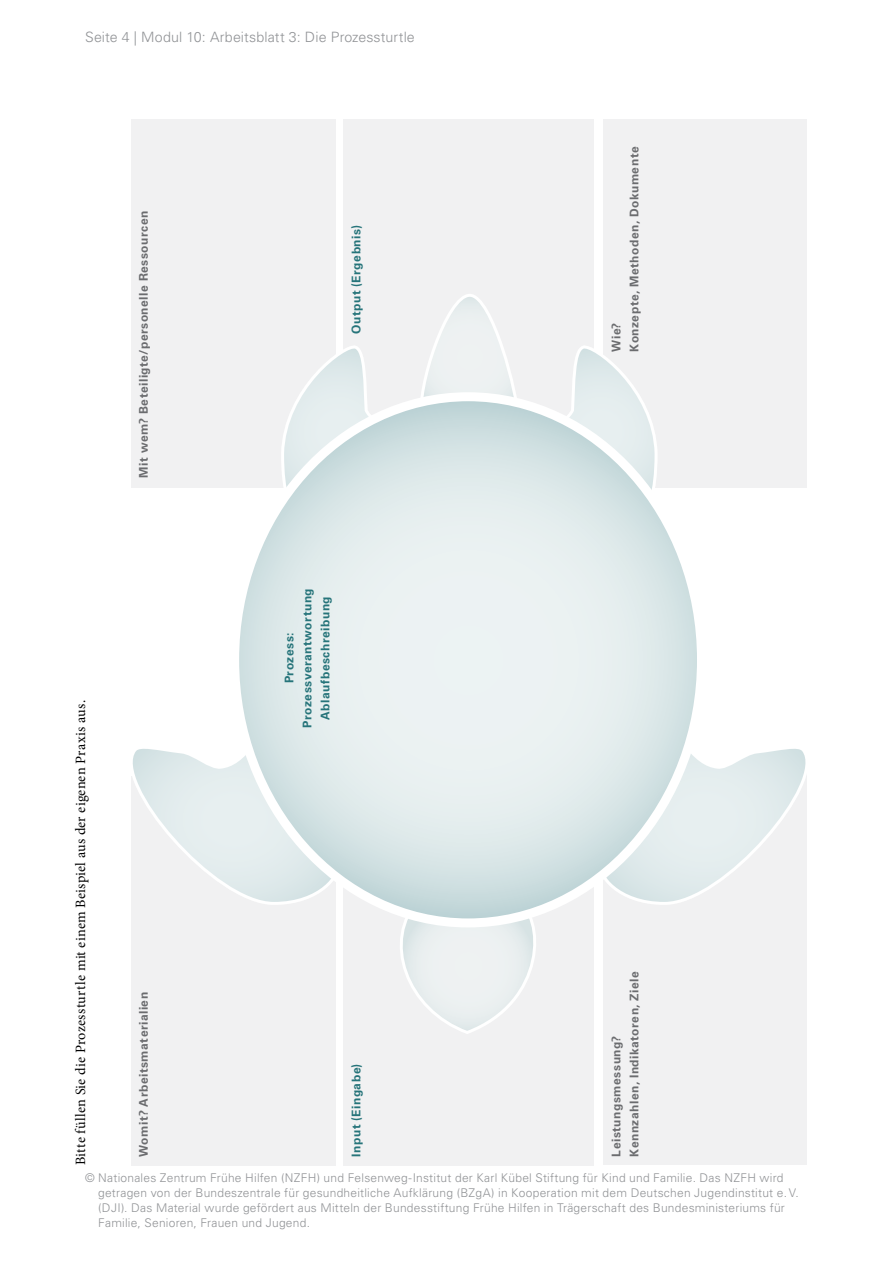
<style>
.page{position:relative;width:893px;height:1263px;background:#fff}
.page>*{position:absolute;margin:0;border:0;box-sizing:border-box;transform-origin:0 0}
.t1{font:14.25px "Minion Pro";letter-spacing:.015em;color:#000}
.t2{font:300 14.25px "Univers LT Std";letter-spacing:.005em;color:#919396}
.t3{font:300 12px/15px "Univers LT Std";letter-spacing:.02em;color:#919396}
.t4{font:700 12px/18px "Univers LT Std";letter-spacing:.04em;color:#6b6c6f}
.t5{font:700 12px/18px "Univers LT Std";letter-spacing:.04em;color:#26747a;text-align:center}
</style>
<div class="page">
<div style="left:343px;top:776px;width:251px;height:389px;background:#f1f1f2"></div>
<div style="left:603px;top:771px;width:204px;height:394px;background:#f1f1f2"></div>
<div style="left:603px;top:119px;width:204px;height:369px;background:#f1f1f2"></div>
<div style="left:131px;top:776px;width:204px;height:389px;background:#f1f1f2"></div>
<div style="left:343px;top:119px;width:251px;height:369px;background:#f1f1f2"></div>
<div style="left:131px;top:119px;width:204px;height:369px;background:#f1f1f2"></div>
<svg style="left:701px;top:749px;width:106px;height:144px"></svg>
<svg style="left:572px;top:346px;width:68px;height:51px"></svg>
<svg style="left:132px;top:749px;width:103px;height:143px"></svg>
<svg style="left:298px;top:340px;width:69px;height:57px"></svg>
<svg style="left:400px;top:923px;width:136px;height:111px"></svg>
<svg style="left:421px;top:294px;width:95px;height:103px"></svg>
<svg style="left:235px;top:397px;width:466px;height:526px"></svg>
<p class="t2" style="left:85px;top:29px;width:331px">Seite 4 | Modul 10: Arbeitsblatt 3: Die Prozessturtle</p>
<p class="t4" style="left:135px;top:477px;width:268px;rotate:-90deg">Mit wem? Beteiligte/personelle Ressourcen</p>
<p class="t1" style="left:71px;top:1165px;width:467px;rotate:-90deg">Bitte füllen Sie die Prozessturtle mit einem Beispiel aus der eigenen Praxis aus.</p>
<p class="t4" style="left:135px;top:1157px;width:166px;rotate:-90deg">Womit? Arbeitsmaterialien</p>
<p class="t5" style="left:347px;top:334px;width:110px;rotate:-90deg">Output (Ergebnis)</p>
<p class="t5" style="left:280px;top:728px;width:141px;rotate:-90deg">Prozess:<br>Prozessverantwortung<br>Ablaufbeschreibung</p>
<p class="t5" style="left:347px;top:1157px;width:95px;rotate:-90deg">Input (Eingabe)</p>
<p class="t4" style="left:607px;top:352px;width:206px;rotate:-90deg">Wie?<br>Konzepte, Methoden, Dokumente</p>
<p class="t4" style="left:607px;top:1157px;width:187px;rotate:-90deg">Leistungsmessung?<br>Kennzahlen, Indikatoren, Ziele</p>
<p class="t3" style="left:98px;top:1170px;width:702px;text-indent:-13px">© Nationales Zentrum Frühe Hilfen (NZFH) und Felsenweg-Institut der Karl Kübel Stiftung für Kind und Familie. Das NZFH wird getragen von der Bundeszentrale für gesundheitliche Aufklärung (BZgA) in Kooperation mit dem Deutschen Jugendinstitut e.V. (DJI). Das Material wurde gefördert aus Mitteln der Bundesstiftung Frühe Hilfen in Trägerschaft des Bundesministeriums für Familie, Senioren, Frauen und Jugend.</p>
</div>
